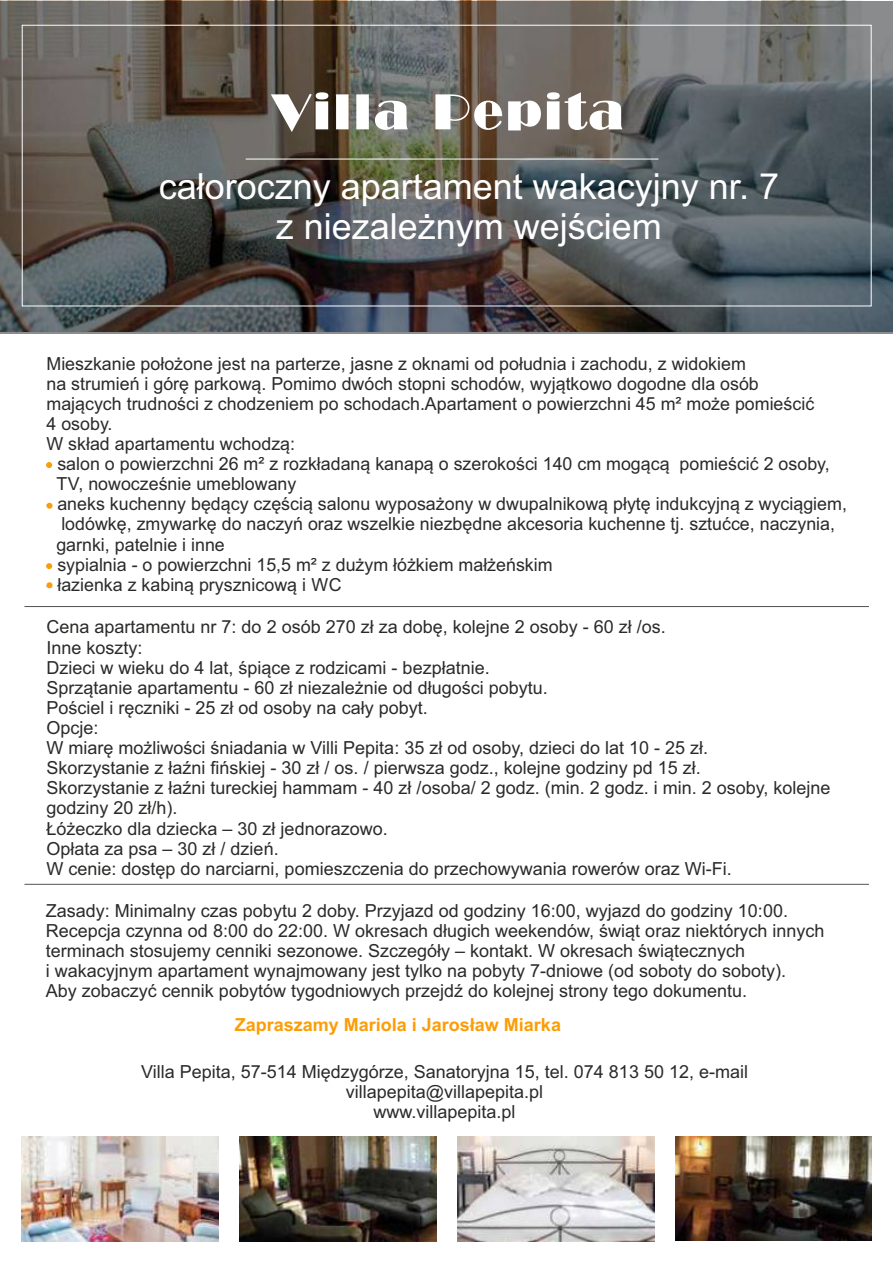
<style>
.page{position:relative;width:893px;height:1263px;background:#fff}
.page>*{position:absolute;margin:0;border:0;box-sizing:border-box;transform-origin:0 0}
.t1{font:36px/40.2px "Arial";color:#fefefe;text-align:center}
.t2{font:18px/20.1px "Arial";color:#2b2a29}
.t3{font:700 18px "Arial";color:#fc9d06}
</style>
<div class="page">
<img style="left:0;top:1px;width:893px;height:332px">
<svg style="left:271px;top:92px;width:352px;height:40px"></svg>
<img style="left:22px;top:1137px;width:197px;height:104px">
<img style="left:457px;top:1137px;width:197px;height:104px">
<img style="left:675px;top:1137px;width:197px;height:104px">
<img style="left:240px;top:1137px;width:196px;height:104px">
<hr style="left:246px;top:159px;width:412px;height:1px;background:#fff">
<hr style="left:24px;top:606px;width:845px;height:1px;background:#545353">
<hr style="left:24px;top:884px;width:845px;height:1px;background:#545353">
<svg style="left:46px;top:462px;width:6px;height:6px"></svg>
<svg style="left:47px;top:503px;width:6px;height:6px"></svg>
<svg style="left:46px;top:563px;width:6px;height:6px"></svg>
<svg style="left:47px;top:582px;width:6px;height:6px"></svg>
<h1 class="t1" style="left:159px;top:170px;width:622px">całoroczny apartament wakacyjny nr. 7 z niezależnym wejściem</h1>
<p class="t2" style="left:47px;top:355px;width:769px">Mieszkanie położone jest na parterze, jasne z oknami od południa i zachodu, z widokiem<br>na strumień i górę parkową. Pomimo dwóch stopni schodów, wyjątkowo dogodne dla osób mających trudności z chodzeniem po schodach.Apartament o powierzchni 45 m² może pomieścić 4 osoby.<br>W skład apartamentu wchodzą:</p>
<p class="t2" style="left:56px;top:455px;width:775px;text-indent:-10px">- salon o powierzchni 26 m² z rozkładaną kanapą o szerokości 140 cm mogącą pomieścić 2 osoby,<br>TV, nowocześnie umeblowany</p>
<p class="t2" style="left:56px;top:496px;width:792px;text-indent:-10px">- aneks kuchenny będący częścią salonu wyposażony w dwupalnikową płytę indukcyjną z wyciągiem, lodówkę, zmywarkę do naczyń oraz wszelkie niezbędne akcesoria kuchenne tj. sztućce, naczynia, garnki, patelnie i inne</p>
<p class="t2" style="left:47px;top:556px;width:508px">- sypialnia - o powierzchni 15,5 m² z dużym łóżkiem małżeńskim</p>
<p class="t2" style="left:47px;top:576px;width:297px">- łazienka z kabiną prysznicową i WC</p>
<p class="t2" style="left:47px;top:619px;width:786px">Cena apartamentu nr 7: do 2 osób 270 zł za dobę, kolejne 2 osoby - 60 zł /os.<br>Inne koszty:<br>Dzieci w wieku do 4 lat, śpiące z rodzicami - bezpłatnie.<br>Sprzątanie apartamentu - 60 zł niezależnie od długości pobytu.<br>Pościel i ręczniki - 25 zł od osoby na cały pobyt.<br>Opcje:<br>W miarę możliwości śniadania w Villi Pepita: 35 zł od osoby, dzieci do lat 10 - 25 zł.<br>Skorzystanie z łaźni fińskiej - 30 zł / os. / pierwsza godz., kolejne godziny pd 15 zł.<br>Skorzystanie z łaźni tureckiej hammam - 40 zł /osoba/ 2 godz. (min. 2 godz. i min. 2 osoby, kolejne godziny 20 zł/h).<br>Łóżeczko dla dziecka – 30 zł jednorazowo.<br>Opłata za psa – 30 zł / dzień.<br>W cenie: dostęp do narciarni, pomieszczenia do przechowywania rowerów oraz Wi-Fi.</p>
<p class="t2" style="left:46px;top:902px;width:780px">Zasady: Minimalny czas pobytu 2 doby. Przyjazd od godziny 16:00, wyjazd do godziny 10:00.<br>Recepcja czynna od 8:00 do 22:00. W okresach długich weekendów, świąt oraz niektórych innych terminach stosujemy cenniki sezonowe. Szczegóły – kontakt. W okresach świątecznych<br>i wakacyjnym apartament wynajmowany jest tylko na pobyty 7-dniowe (od soboty do soboty).<br>Aby zobaczyć cennik pobytów tygodniowych przejdź do kolejnej strony tego dokumentu.</p>
<p class="t3" style="left:235px;top:1018px;width:328px">Zapraszamy Mariola i Jarosław Miarka</p>
<p class="t2" style="left:141px;top:1063px;width:608px;text-align:center">Villa Pepita, 57-514 Międzygórze, Sanatoryjna 15, tel. 074 813 50 12, e-mail villapepita@villapepita.pl<br>www.villapepita.pl</p>
</div>
